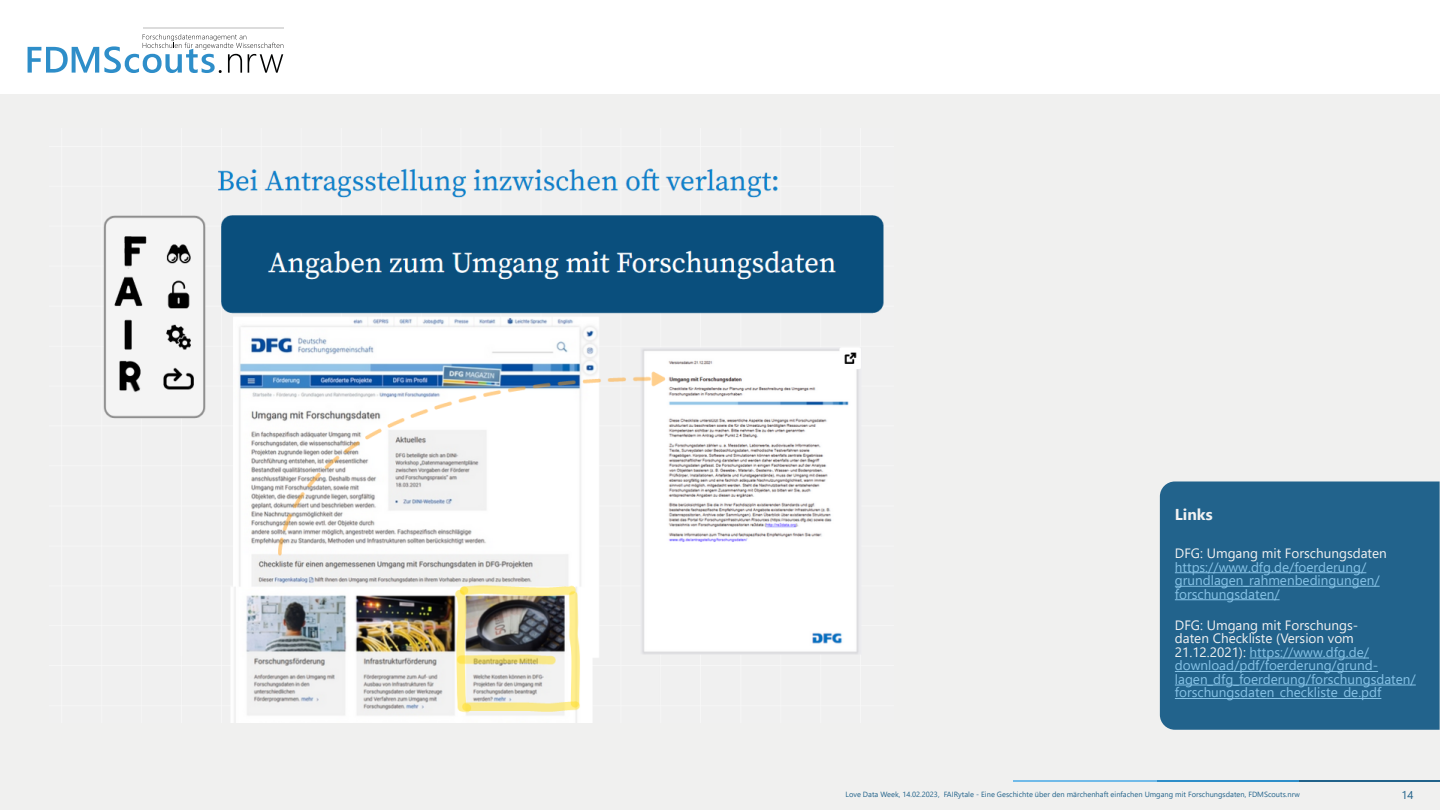
<style>
.page{position:relative;width:1440px;height:810px;background:#fff}
.page>*{position:absolute;margin:0;border:0;box-sizing:border-box;transform-origin:0 0}
.t1{font:700 15.75px "Segoe UI";color:#f2f2f2}
.t2{font:13.5px/13.5px "Segoe UI";color:#87c3e7}
.t3{font:13.5px "Segoe UI";color:#f2f2f2}
.t4{font:11.25px "Segoe UI";color:#21628a}
.t5{font:7.5px "Segoe UI";color:#21628a}
.s1{color:#f2f2f2}
</style>
<div class="page">
<div style="left:0;top:94px;width:1440px;height:716px;background:#f0f0ef"></div>
<img style="left:103px;top:168px;width:781px;height:554px">
<svg style="left:28px;top:34px;width:255px;height:39px"></svg>
<hr style="left:144px;top:28px;width:140px;height:1px;background:#dcdcdc">
<hr style="left:1013px;top:781px;width:144px;height:1px;background:#71bae8">
<hr style="left:1157px;top:781px;width:143px;height:1px;background:#2e8ec9">
<hr style="left:1299px;top:781px;width:141px;height:1px;background:#21628a">
<div style="left:1160px;top:482px;width:280px;height:248px;background:#22638c"></div>
<hr style="left:1175px;top:572px;width:191px;height:1px;background:#87c3e7">
<hr style="left:1175px;top:586px;width:205px;height:1px;background:#87c3e7">
<hr style="left:1175px;top:599px;width:105px;height:1px;background:#87c3e7">
<hr style="left:1250px;top:658px;width:119px;height:1px;background:#87c3e7">
<hr style="left:1175px;top:671px;width:203px;height:1px;background:#87c3e7">
<hr style="left:1175px;top:685px;width:241px;height:1px;background:#87c3e7">
<hr style="left:1175px;top:698px;width:206px;height:1px;background:#87c3e7">
<p class="t1" style="left:1175px;top:499px;width:39px">Links</p>
<p class="t3" style="left:1175px;top:541px;width:213px">DFG: Umgang mit Forschungsdaten</p>
<p class="t2" style="left:1175px;top:559px;width:206px">https://www.dfg.de/foerderung/ grundlagen_rahmenbedingungen/ forschungsdaten/</p>
<p class="t2" style="left:1175px;top:617px;width:242px"><span class="s1">DFG: Umgang mit Forschungs-<br>daten Checkliste (Version vom 21.12.2021):</span> https://www.dfg.de/ download/pdf/foerderung/grund&shy;lagen_dfg_foerderung/forschungsdaten/ forschungsdaten_checkliste_de.pdf</p>
<p class="t5" style="left:845px;top:788px;width:456px">Love Data Week, 14.02.2023, FAIRytale - Eine Geschichte über den märchenhaft einfachen Umgang mit Forschungsdaten, FDMScouts.nrw</p>
<p class="t4" style="left:1401px;top:784px;width:14px">14</p>
</div>
